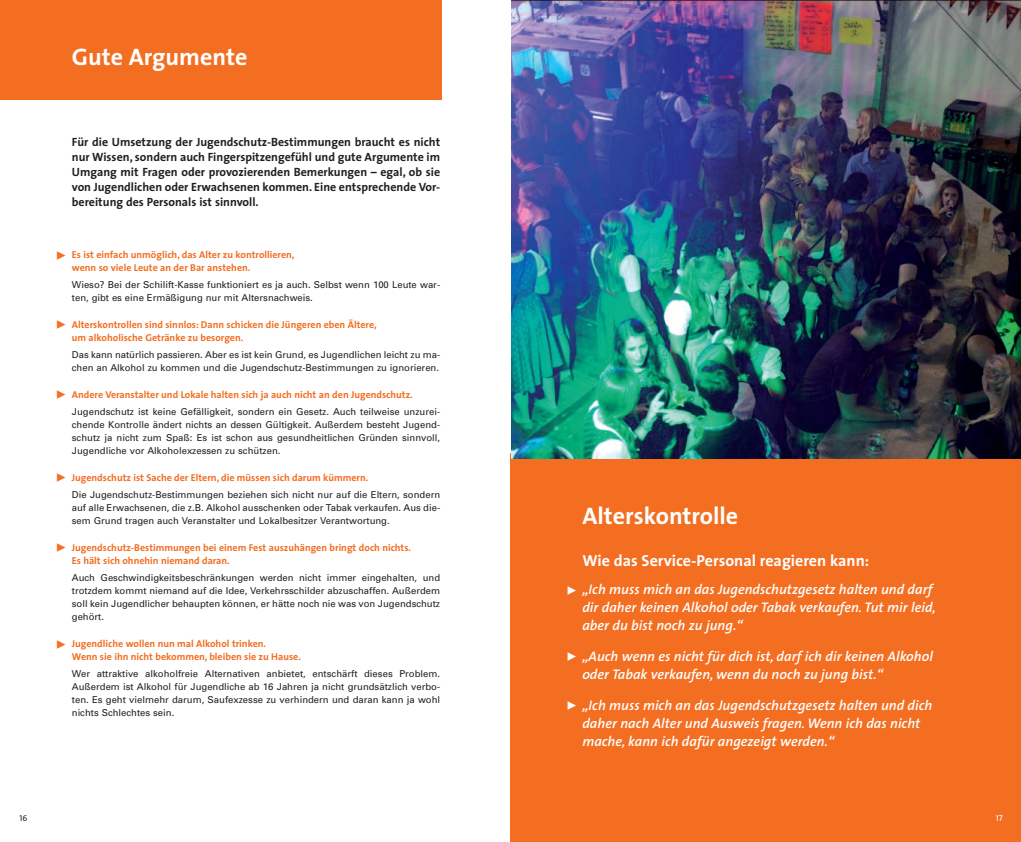
<style>
.page{position:relative;width:1021px;height:842px;background:#fff}
.page>*{position:absolute;margin:0;border:0;box-sizing:border-box;transform-origin:0 0}
.t1{font:700 24px "The Sans";color:#fff}
.t2{font:700 16px "The Sans";color:#fff}
.t3{font:italic 600 14px/18px "The Sans";color:#fff}
.t4{font:700 12px/15px "The Sans";color:#231f20;text-align:justify}
.t5{font:12px "The Sans Bold Expert";color:#f36e21}
.t6{font:12px "The Sans Bold Expert";color:#fff}
.t7{font:700 10px/13px "The Sans";color:#f36e21}
.t8{font:9.5px/13px "Univers";color:#231f20;text-align:justify}
.t9{font:8.5px "The Sans Caps";color:#231f20}
.t10{font:8.5px "The Sans Caps";color:#fff}
</style>
<div class="page">
<div style="left:510px;top:454px;width:510px;height:388px;background:#f36e21"></div>
<img style="left:511px;top:1px;width:509px;height:457px">
<div style="left:0;top:0;width:441px;height:99px;background:#f36e21"></div>
<h1 class="t1" style="left:72px;top:48px;width:177px">Gute Argumente</h1>
<p class="t4" style="left:72px;top:136px;width:370px">Für die Umsetzung der Jugendschutz-Bestimmungen braucht es nicht nur Wissen, sondern auch Fingerspitzengefühl und gute Argumente im Umgang mit Fragen oder provozierenden Bemerkungen – egal, ob sie von Jugendlichen oder Erwachsenen kommen. Eine entsprechende Vor&shy;bereitung des Personals ist sinnvoll.</p>
<p class="t7" style="left:72px;top:249px;width:224px">Es ist einfach unmöglich, das Alter zu kontrollieren, wenn so viele Leute an der Bar anstehen.</p>
<p class="t8" style="left:72px;top:279px;width:370px">Wieso? Bei der Schilift-Kasse funktioniert es ja auch. Selbst wenn 100 Leute war&shy;ten, gibt es eine Ermäßigung nur mit Altersnachweis.</p>
<p class="t7" style="left:72px;top:319px;width:306px">Alterskontrollen sind sinnlos: Dann schicken die Jüngeren eben Ältere, um alkoholische Getränke zu besorgen.</p>
<p class="t8" style="left:72px;top:349px;width:370px">Das kann natürlich passieren. Aber es ist kein Grund, es Jugendlichen leicht zu ma&shy;chen an Alkohol zu kommen und die Jugendschutz-Bestimmungen zu ignorieren.</p>
<p class="t7" style="left:72px;top:389px;width:342px">Andere Veranstalter und Lokale halten sich ja auch nicht an den Jugendschutz.</p>
<p class="t8" style="left:72px;top:406px;width:370px">Jugendschutz ist keine Gefälligkeit, sondern ein Gesetz. Auch teilweise unzurei&shy;chende Kontrolle ändert nichts an dessen Gültigkeit. Außerdem besteht Jugend&shy;schutz ja nicht zum Spaß: Es ist schon aus gesundheitlichen Gründen sinnvoll, Jugendliche vor Alkoholexzessen zu schützen.</p>
<p class="t7" style="left:72px;top:472px;width:298px">Jugendschutz ist Sache der Eltern, die müssen sich darum kümmern.</p>
<p class="t8" style="left:72px;top:489px;width:370px">Die Jugendschutz-Bestimmungen beziehen sich nicht nur auf die Eltern, sondern auf alle Erwachsenen, die z.B. Alkohol ausschenken oder Tabak verkaufen. Aus die&shy;sem Grund tragen auch Veranstalter und Lokalbesitzer Verantwortung.</p>
<p class="t7" style="left:72px;top:542px;width:341px">Jugendschutz-Bestimmungen bei einem Fest auszuhängen bringt doch nichts.<br>Es hält sich ohnehin niemand daran.</p>
<p class="t8" style="left:72px;top:572px;width:370px">Auch Geschwindigkeitsbeschränkungen werden nicht immer eingehalten, und trotzdem kommt niemand auf die Idee, Verkehrsschilder abzuschaffen. Außerdem soll kein Jugendlicher behaupten können, er hätte noch nie was von Jugendschutz gehört.</p>
<p class="t7" style="left:72px;top:638px;width:230px">Jugendliche wollen nun mal Alkohol trinken.<br>Wenn sie ihn nicht bekommen, bleiben sie zu Hause.</p>
<p class="t8" style="left:72px;top:668px;width:370px">Wer attraktive alkoholfreie Alternativen anbietet, entschärft dieses Problem.<br>Außerdem ist Alkohol für Jugendliche ab 16 Jahren ja nicht grundsätzlich verbo&shy;ten. Es geht vielmehr darum, Saufexzesse zu verhindern und daran kann ja wohl nichts Schlechtes sein.</p>
<p class="t5" style="left:55px;top:250px;width:13px">˘</p>
<p class="t5" style="left:55px;top:320px;width:13px">˘</p>
<p class="t5" style="left:55px;top:390px;width:13px">˘</p>
<p class="t5" style="left:55px;top:473px;width:13px">˘</p>
<p class="t5" style="left:55px;top:543px;width:13px">˘</p>
<p class="t5" style="left:55px;top:639px;width:13px">˘</p>
<p class="t9" style="left:19px;top:815px;width:9px">16</p>
<h1 class="t1" style="left:582px;top:506px;width:157px">Alterskontrolle</h1>
<h2 class="t2" style="left:582px;top:554px;width:288px">Wie das Service-Personal reagieren kann:</h2>
<h3 class="t3" style="left:582px;top:581px;width:355px">„Ich muss mich an das Jugendschutzgesetz halten und darf dir daher keinen Alkohol oder Tabak verkaufen. Tut mir leid, aber du bist noch zu jung.“</h3>
<h3 class="t3" style="left:582px;top:648px;width:352px">„Auch wenn es nicht für dich ist, darf ich dir keinen Alkohol oder Tabak verkaufen, wenn du noch zu jung bist.“</h3>
<h3 class="t3" style="left:582px;top:697px;width:351px">„Ich muss mich an das Jugendschutzgesetz halten und dich daher nach Alter und Ausweis fragen. Wenn ich das nicht mache, kann ich dafür angezeigt werden.“</h3>
<p class="t6" style="left:565px;top:586px;width:13px">˘</p>
<p class="t6" style="left:565px;top:652px;width:13px">˘</p>
<p class="t6" style="left:565px;top:701px;width:13px">˘</p>
<p class="t10" style="left:995px;top:815px;width:8px">17</p>
</div>
